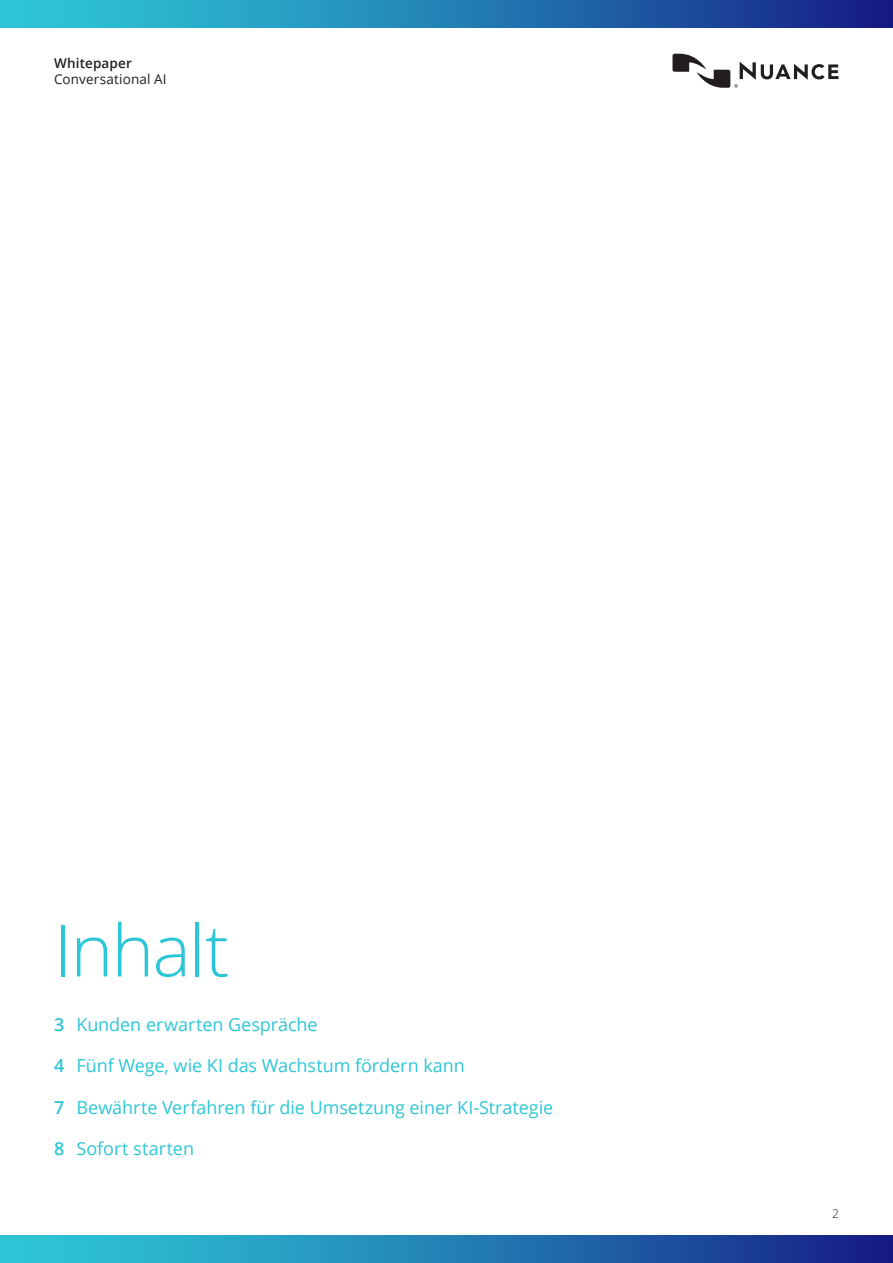
<style>
.page{position:relative;width:893px;height:1263px;background:#fff}
.page>*{position:absolute;margin:0;border:0;box-sizing:border-box;transform-origin:0 0}
.Contents_Title{font:300 72px "Open Sans";letter-spacing:-.02em;color:#2dc6d6}
.TOC_page_1-9__Sectio{font:18px "Open Sans";letter-spacing:-.005em;color:#2dc6d6}
.Product_Offering_Nam{font:13.5px "Open Sans";letter-spacing:.01em;color:#231f20}
.White_paper_9_11{font:600 13.5px "Open Sans";letter-spacing:.015em;color:#231f20}
.t1{font:300 12px "Open Sans";color:#231f20}
.s1{font-weight:600}
</style>
<div class="page">
<div style="left:0;top:1236px;width:893px;height:27px;background:linear-gradient(to right,#2fd4dd,#162287)"></div>
<svg style="left:672px;top:54px;width:167px;height:34px"></svg>
<div style="left:0;top:0;width:893px;height:27px;background:linear-gradient(to right,#2fd4dd,#162287)"></div>
<p class="White_paper_9_11" style="left:54px;top:54px;width:79px">Whitepaper</p>
<p class="Product_Offering_Nam" style="left:54px;top:70px;width:114px">Conversational AI</p>
<p class="Contents_Title" style="left:54px;top:901px;width:177px">Inhalt</p>
<p class="TOC_page_1-9__Sectio" style="left:54px;top:1012px;width:265px"><span class="s1">3</span> Kunden erwarten Gespräche</p>
<p class="TOC_page_1-9__Sectio" style="left:54px;top:1053px;width:412px"><span class="s1">4</span> Fünf Wege, wie KI das Wachstum fördern kann</p>
<p class="TOC_page_1-9__Sectio" style="left:54px;top:1095px;width:501px"><span class="s1">7</span> Bewährte Verfahren für die Umsetzung einer KI-Strategie</p>
<p class="TOC_page_1-9__Sectio" style="left:54px;top:1136px;width:142px"><span class="s1">8</span> Sofort starten</p>
<p class="t1" style="left:832px;top:1205px;width:8px">2</p>
</div>
